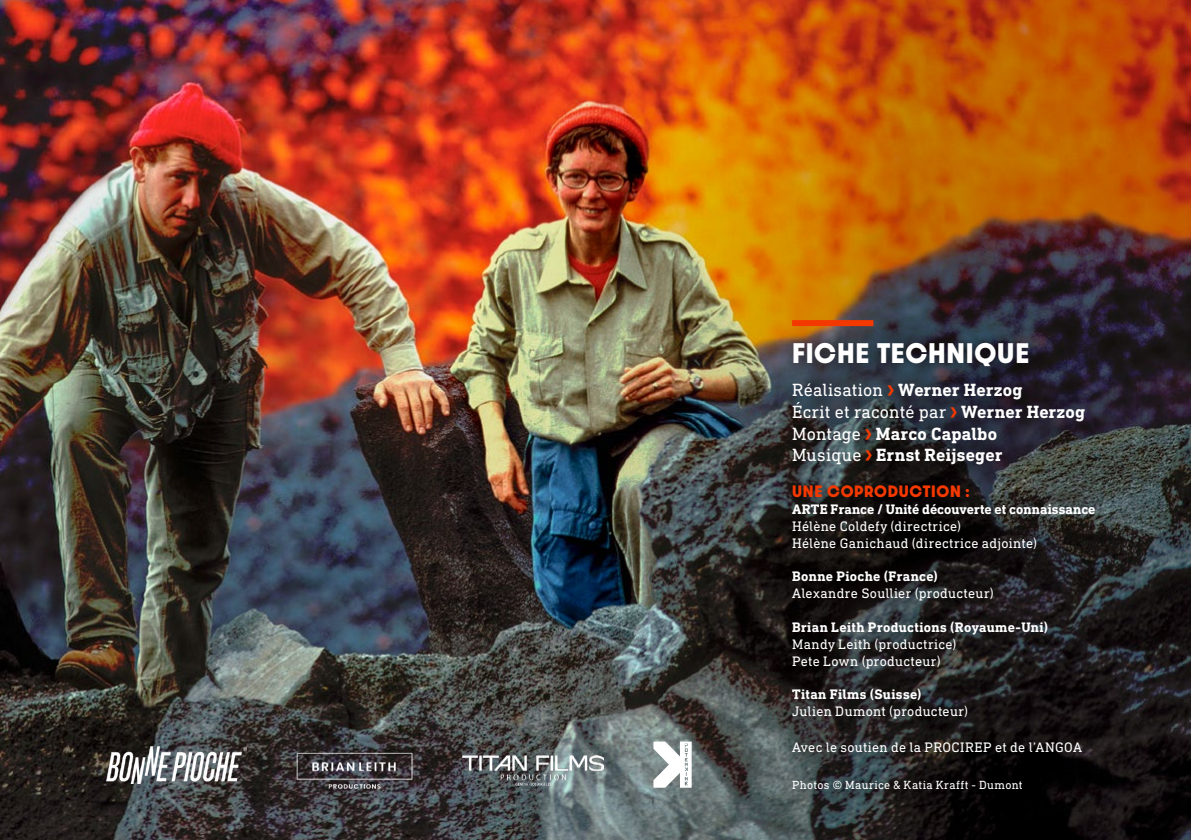
<style>
.page{position:relative;width:1191px;height:840px;background:#fff}
.page>*{position:absolute;margin:0;border:0;box-sizing:border-box;transform-origin:0 0}
.t1{font:700 24px "Dazzle Unicase";letter-spacing:.035em;color:#fff}
.t2{font:700 18px/21.6px "DIN Next Slab W01";letter-spacing:.015em;color:#fff}
.t3{font:14px/16.8px "DIN Next Slab W01";letter-spacing:.02em;color:#fff}
.t4{font:700 14px "DIN Next Slab W01";letter-spacing:.02em;color:#fff}
.t5{font:700 14px "DIN Next Slab W01";color:#fff}
.t6{font:700 14px "Dazzle Unicase";letter-spacing:.05em;color:#f43900}
.t7{font:12px "DIN Next Slab W01";letter-spacing:.03em;color:#fff}
.s1{font-weight:400}
.s2{font-family:"Dazzle Unicase";font-weight:500;color:#f43900}
</style>
<div class="page">
<img style="left:0;top:0;width:410px;height:839px">
<img style="left:410px;top:0;width:781px;height:839px">
<div style="left:774px;top:325px;width:337px;height:481px;background:#000;opacity:.7"></div>
<div style="left:792px;top:320px;width:81px;height:6px;background:#f43900"></div>
<img style="left:106px;top:746px;width:140px;height:37px">
<img style="left:296px;top:751px;width:116px;height:38px">
<img style="left:462px;top:755px;width:141px;height:30px">
<svg style="left:653px;top:741px;width:38px;height:46px"></svg>
<h1 class="t1" style="left:792px;top:334px;width:238px">FICHE TECHNIQUE</h1>
<p class="t2" style="left:792px;top:379px;width:295px"><span class="s1">Réalisation</span> <span class="s2">›</span> Werner Herzog<br><span class="s1">Écrit et raconté par</span> <span class="s2">›</span> Werner Herzog<br><span class="s1">Montage</span> <span class="s2">›</span> Marco Capalbo<br><span class="s1">Musique</span> <span class="s2">›</span> Ernst Reijseger</p>
<p class="t6" style="left:792px;top:480px;width:179px">UNE COPRODUCTION :</p>
<p class="t5" style="left:792px;top:501px;width:305px">ARTE France / Unité découverte et connaissance</p>
<p class="t3" style="left:792px;top:517px;width:247px">Hélène Coldefy (directrice)<br>Hélène Ganichaud (directrice adjointe)</p>
<p class="t4" style="left:792px;top:568px;width:147px">Bonne Pioche (France)</p>
<p class="t3" style="left:792px;top:584px;width:203px">Alexandre Soullier (producteur)</p>
<p class="t4" style="left:792px;top:618px;width:258px">Brian Leith Productions (Royaume-Uni)</p>
<p class="t3" style="left:792px;top:635px;width:166px">Mandy Leith (productrice)<br>Pete Lown (producteur)</p>
<p class="t4" style="left:792px;top:685px;width:131px">Titan Films (Suisse)</p>
<p class="t3" style="left:792px;top:702px;width:177px">Julien Dumont (producteur)</p>
<p class="t3" style="left:792px;top:738px;width:291px">Avec le soutien de la PROCIREP et de l’ANGOA</p>
<p class="t7" style="left:792px;top:777px;width:232px">Photos © Maurice &amp; Katia Krafft - Dumont</p>
</div>
